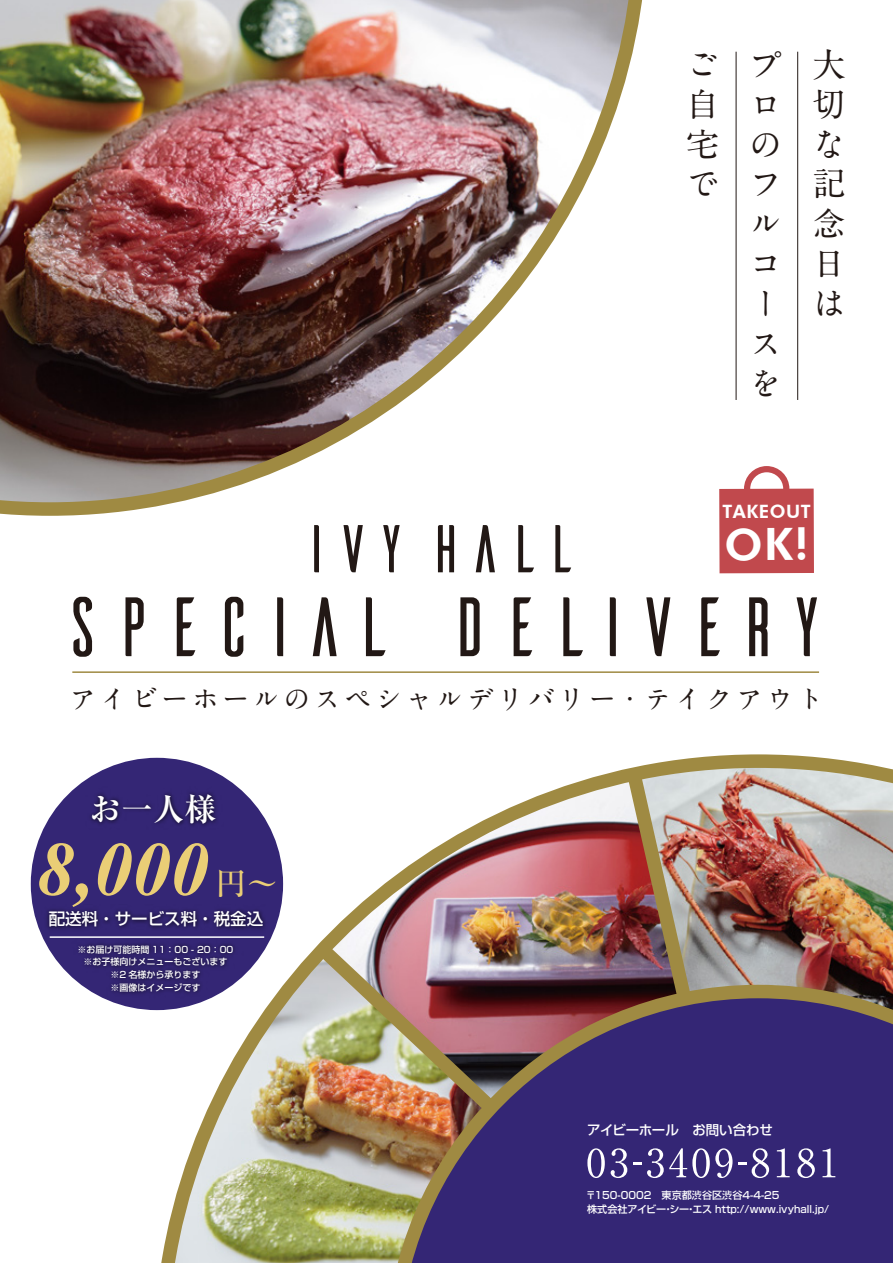
<style>
.page{position:relative;width:893px;height:1263px;background:#fff}
.page>*{position:absolute;margin:0;border:0;box-sizing:border-box;transform-origin:0 0}
.t1{font:84px "Ailerons";color:#221815}
.t2{font:italic 700 76.35px "Times New Roman";color:#eace76}
.t3{font:67.5px "Ailerons";color:#221815}
.t4{font:800 44.55px "Futura BT";color:#fff}
.t5{font:700 33.15px/39.9px "A1 Mincho Std";color:#221815}
.t6{font:700 31.5px "Ryumin Pro";color:#fff}
.t7{font:500 30.9px "Ryumin Pro";color:#eace76}
.t8{font:700 27px "A1 Mincho Std";letter-spacing:.13em;color:#221815}
.t9{font:800 18.45px "Futura BT";letter-spacing:.02em;color:#fff}
.t10{font:500 16.5px "Shin Go Pro";color:#fff}
.t11{font:500 13.5px "Shin Go Pro";letter-spacing:-.01em;color:#fff}
.t12{font:500 10.05px/13.5px "Shin Go Pro";color:#fff}
.t13{font:500 9px/12.8px "Shin Go Pro";color:#fff;text-align:center}
</style>
<div class="page">
<img style="left:154px;top:754px;width:739px;height:509px">
<img style="left:0;top:0;width:642px;height:516px">
<img style="left:302px;top:929px;width:315px;height:334px">
<img style="left:617px;top:756px;width:235px;height:229px">
<svg style="left:386px;top:985px;width:507px;height:278px"></svg>
<svg style="left:587px;top:1148px;width:18px;height:30px"></svg>
<svg style="left:611px;top:1148px;width:16px;height:30px"></svg>
<svg style="left:633px;top:1162px;width:8px;height:3px"></svg>
<svg style="left:647px;top:1148px;width:85px;height:30px"></svg>
<svg style="left:738px;top:1162px;width:8px;height:3px"></svg>
<svg style="left:752px;top:1148px;width:17px;height:30px"></svg>
<svg style="left:777px;top:1148px;width:13px;height:29px"></svg>
<svg style="left:797px;top:1148px;width:18px;height:30px"></svg>
<svg style="left:822px;top:1148px;width:13px;height:29px"></svg>
<div style="left:31px;top:758px;width:252px;height:252px;background:#342675;border-radius:50%"></div>
<img style="left:36px;top:786px;width:236px;height:60px">
<hr style="left:72px;top:671px;width:747px;height:2px;background:#9f8a42">
<img style="left:51px;top:938px;width:223px;height:82px">
<img style="left:41px;top:909px;width:230px;height:43px">
<hr style="left:797px;top:52px;width:1px;height:348px;background:#221815">
<hr style="left:736px;top:52px;width:1px;height:348px;background:#221815">
<hr style="left:50px;top:936px;width:214px;height:2px;background:#fff">
<svg style="left:719px;top:466px;width:95px;height:107px"></svg>
<h3 class="t3" style="left:300px;top:517px;width:280px">IVY HALL</h3>
<h3 class="t5" style="left:686px;top:40px;width:33px;text-align:justify">ご自宅で</h3>
<h3 class="t5" style="left:749px;top:40px;width:34px">プロのフルコースを</h3>
<h3 class="t5" style="left:812px;top:40px;width:34px">大切な記念日は</h3>
<h3 class="t9" style="left:722px;top:500px;width:90px">TAKEOUT</h3>
<h3 class="t4" style="left:725px;top:517px;width:86px">OK!</h3>
<h1 class="t1" style="left:58px;top:587px;width:774px">SPECIAL DELIVERY</h1>
<h3 class="t8" style="left:70px;top:676px;width:756px">アイビーホールのスペシャルデリバリー・テイクアウト</h3>
<h3 class="t6" style="left:90px;top:784px;width:127px">お一人様</h3>
<h2 class="t2" style="left:36px;top:816px;width:173px">8,000</h2>
<h3 class="t7" style="left:216px;top:859px;width:63px">円～</h3>
<h3 class="t10" style="left:49px;top:905px;width:216px">配送料・サービス料・税金込</h3>
<p class="t13" style="left:78px;top:942px;width:157px">※お届け可能時間 11：00 - 20：00 ※お子様向けメニューもございます※2 名様から承ります<br>※画像はイメージです</p>
<h3 class="t11" style="left:587px;top:1118px;width:187px">アイビーホール　お問い合わせ</h3>
<p class="t12" style="left:586px;top:1187px;width:245px">〒150-0002　東京都渋谷区渋谷4-4-25<br>株式会社アイビー・シー・エス http://www.ivyhall.jp/</p>
</div>
